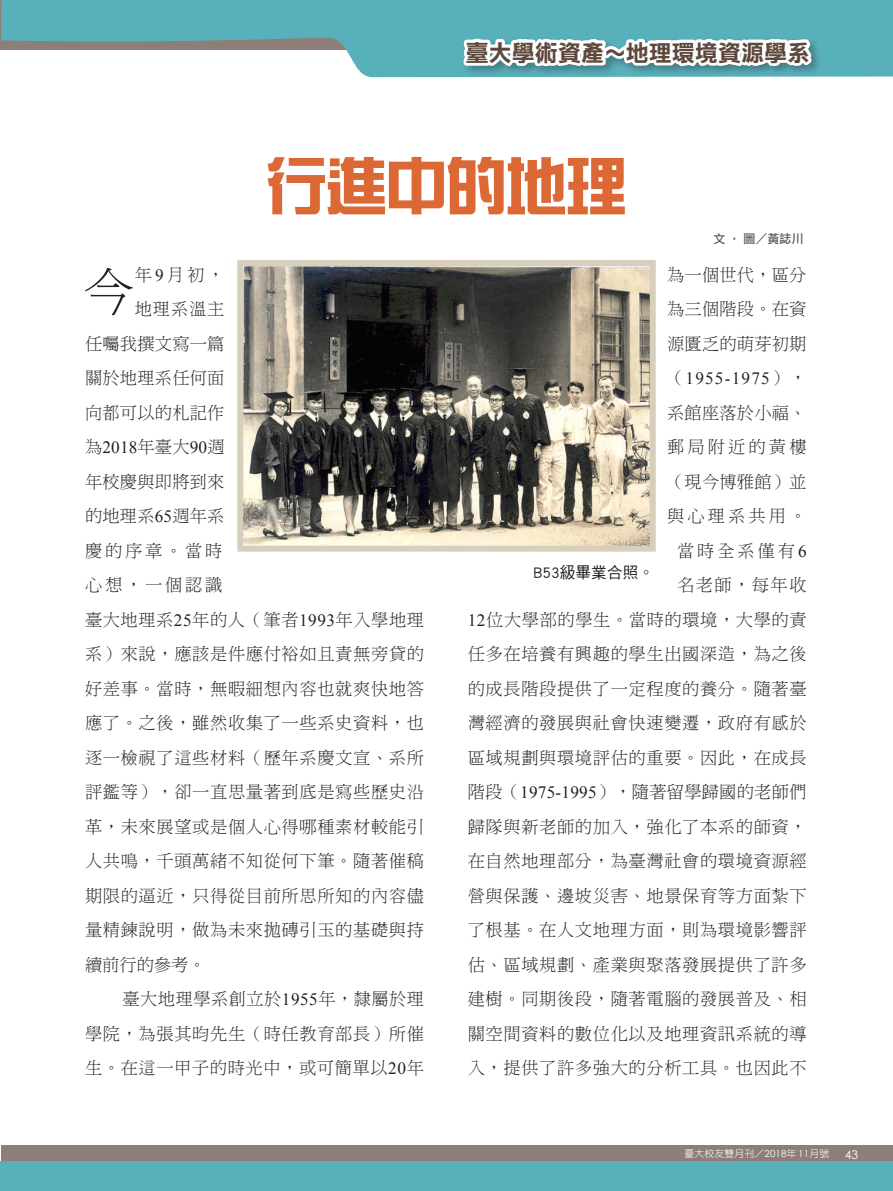
<style>
.page{position:relative;width:893px;height:1191px;background:#fff}
.page>*{position:absolute;margin:0;border:0;box-sizing:border-box;transform-origin:0 0}
.t1{font:900 60px "AR Xin Yi B5";color:#dc6835}
.內文字首放大{font:51.75px "DF Ming Std W3";color:#231f20}
.t2{font:22.95px "DF Li Hei Std W7";letter-spacing:.005em;color:#5e483b}
.內文11_5{font:17.25px/34.5px "DF Ming Std W3";letter-spacing:.035em;color:#231f20;text-align:justify}
.內文字首放大-2{font:17.25px "DF Ming Std W3";letter-spacing:.035em;color:#231f20}
.內文字首放大-3{font:17.25px "DF Ming Std W3";letter-spacing:.01em;color:#231f20}
.內文字首放大-4{font:17.25px "Times New Roman";letter-spacing:.01em;color:#231f20}
.圖說{font:15.75px "DF Hei Std W5";color:#231f20}
.作者{font:12px "DF Li Hei Std W5";color:#57585a}
.t3{font:12px "Century Gothic";color:#fff}
.t4{font:9.75px "DF Yuan Std W3";letter-spacing:.025em;color:#fff}
.s1{font-family:"Times New Roman"}
.s2{font-family:"DF Ming Std W3"}
.s3{font-family:"Century Gothic"}
</style>
<div class="page">
<div style="left:1px;top:1145px;width:892px;height:46px;background:#8d7f77"></div>
<svg style="left:1px;top:0;width:892px;height:77px;fill:#58b0bb"></svg>
<div style="left:1px;top:1161px;width:892px;height:30px;background:#58b0bb"></div>
<svg style="left:455px;top:23px;width:365px;height:55px"></svg>
<img style="left:244px;top:267px;width:405px;height:277px">
<div style="left:237px;top:260px;width:419px;height:291px;border:6px solid #d8cebc"></div>
<h3 class="t2" style="left:466px;top:40px;width:346px">臺大學術資產～地理環境資源學系</h3>
<p class="t1" style="left:266px;top:156px;width:362px">行進中的地理</p>
<p class="作者" style="left:713px;top:232px;width:92px">文 ‧ 圖／黃誌川</p>
<p class="內文字首放大" style="left:83px;top:264px;width:53px">今</p>
<p class="內文字首放大-2" style="left:135px;top:265px;width:91px">年<span class="s1">9</span>月初，</p>
<p class="內文字首放大-2" style="left:135px;top:300px;width:91px">地理系溫主</p>
<p class="內文字首放大-3" style="left:85px;top:334px;width:141px">任囑我撰文寫一篇</p>
<p class="內文字首放大-3" style="left:85px;top:369px;width:141px">關於地理系任何面</p>
<p class="內文字首放大-3" style="left:85px;top:403px;width:141px">向都可以的札記作</p>
<p class="內文字首放大-4" style="left:85px;top:436px;width:141px"><span class="s2">為</span>2018<span class="s2">年臺大</span>90<span class="s2">週</span></p>
<p class="內文字首放大-3" style="left:85px;top:472px;width:141px">年校慶與即將到來</p>
<p class="內文字首放大-2" style="left:85px;top:507px;width:141px">的地理系<span class="s1">65</span>週年系</p>
<p class="內文字首放大-2" style="left:85px;top:541px;width:139px">慶的序章。當時</p>
<p class="內文字首放大-2" style="left:85px;top:576px;width:139px">心想，一個認識</p>
<p class="內文字首放大-2" style="left:85px;top:610px;width:340px">臺大地理系<span class="s1">25</span>年的人（筆者<span class="s1">1993</span>年入學地理</p>
<p class="內文字首放大-2" style="left:85px;top:645px;width:340px">系）來說，應該是件應付裕如且責無旁貸的</p>
<p class="內文字首放大-2" style="left:85px;top:679px;width:340px">好差事。當時，無暇細想內容也就爽快地答</p>
<p class="內文字首放大-2" style="left:85px;top:714px;width:340px">應了。之後，雖然收集了一些系史資料，也</p>
<p class="內文字首放大-2" style="left:85px;top:748px;width:340px">逐一檢視了這些材料（歷年系慶文宣、系所</p>
<p class="內文字首放大-2" style="left:85px;top:783px;width:340px">評鑑等），卻一直思量著到底是寫些歷史沿</p>
<p class="內文字首放大-2" style="left:85px;top:817px;width:340px">革，未來展望或是個人心得哪種素材較能引</p>
<p class="內文字首放大-2" style="left:85px;top:852px;width:340px">人共鳴，千頭萬緒不知從何下筆。隨著催稿</p>
<p class="內文字首放大-2" style="left:85px;top:886px;width:340px">期限的逼近，只得從目前所思所知的內容儘</p>
<p class="內文字首放大-2" style="left:85px;top:921px;width:340px">量精鍊說明，做為未來拋磚引玉的基礎與持</p>
<p class="內文字首放大-2" style="left:85px;top:955px;width:122px">續前行的參考。</p>
<p class="內文11_5" style="left:85px;top:981px;width:341px;text-indent:38px">臺大地理學系創立於<span class="s1">1955</span>年，隸屬於理學院，為張其昀先生（時任教育部長）所催生。在這一甲子的時光中，或可簡單以<span class="s1">20</span>年</p>
<p class="內文11_5" style="left:468px;top:257px;width:340px;text-align:right">為一個世代，區分<br>為三個階段。在資<br>源匱乏的萌芽初期<br>（<span class="s1">1955-1975</span>），<br>系館座落於小福、<br>郵局附近的黃樓<br>（現今博雅館）並<br>與心理系共用。<br>當時全系僅有<span class="s1">6<br></span>名老師，每年收<br><span class="s1">12</span>位大學部的學生。當時的環境，大學的責任多在培養有興趣的學生出國深造，為之後的成長階段提供了一定程度的養分。隨著臺灣經濟的發展與社會快速變遷，政府有感於區域規劃與環境評估的重要。因此，在成長階段（<span class="s1">1975-1995</span>），隨著留學歸國的老師們歸隊與新老師的加入，強化了本系的師資，在自然地理部分，為臺灣社會的環境資源經營與保護、邊坡災害、地景保育等方面紮下了根基。在人文地理方面，則為環境影響評估、區域規劃、產業與聚落發展提供了許多建樹。同期後段，隨著電腦的發展普及、相關空間資料的數位化以及地理資訊系統的導入，提供了許多強大的分析工具。也因此不</p>
<p class="圖說" style="left:533px;top:564px;width:122px">B53級畢業合照。</p>
<p class="t4" style="left:684px;top:1148px;width:146px">臺大校友雙月刊／<span class="s3">2018</span>年<span class="s3">11</span>月號</p>
<p class="t3" style="left:845px;top:1147px;width:15px">43</p>
</div>
